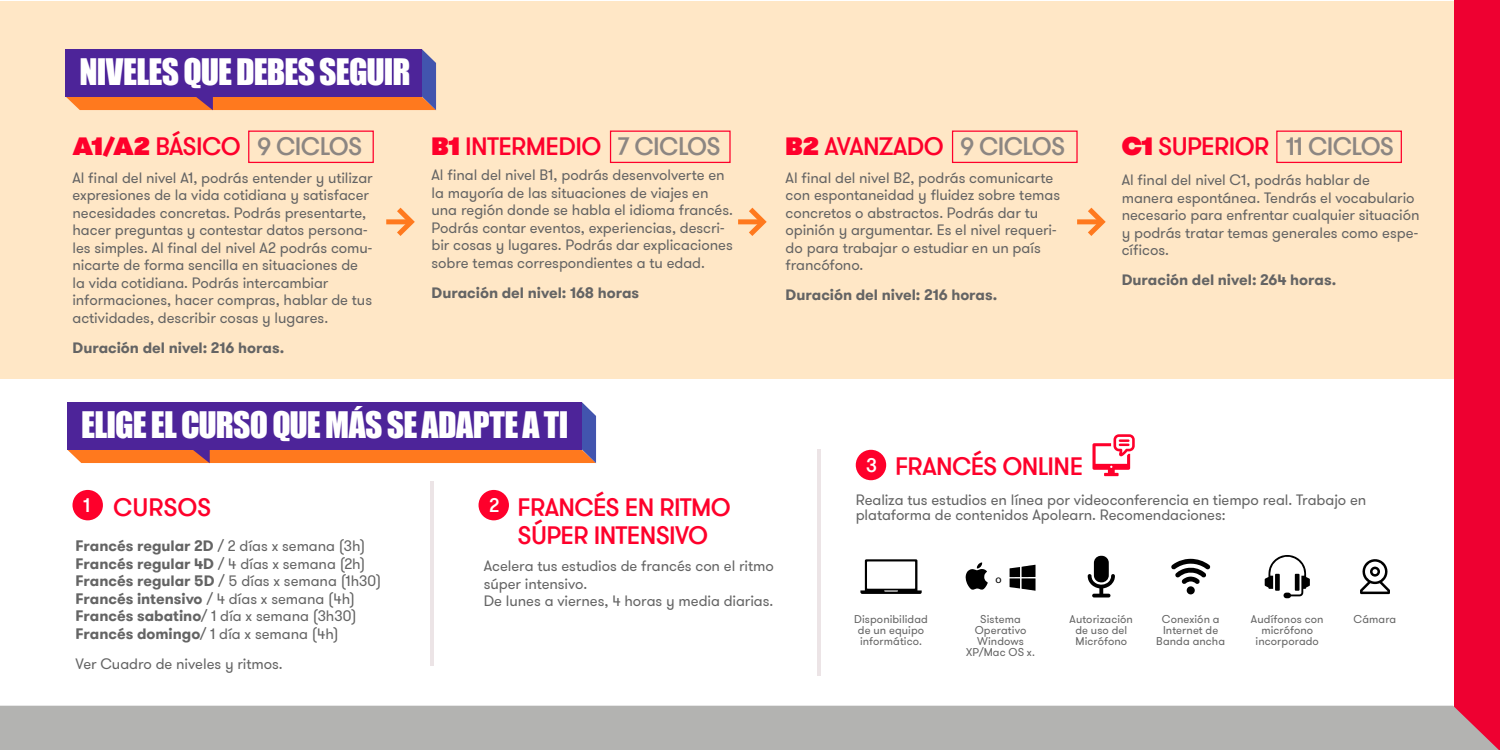
<style>
.page{position:relative;width:1500px;height:750px;background:#fff}
.page>*{position:absolute;margin:0;border:0;box-sizing:border-box;transform-origin:0 0}
.t1{font:33.62px "Impact";letter-spacing:-.025em;color:#fff}
.t2{font:500 25px/27.5px "GT Walsheim Pro";letter-spacing:-.025em;color:#fe002b}
.t3{font:500 25px "GT Walsheim Pro";letter-spacing:-.03em;color:#8c8682}
.t4{font:500 19.62px "GT Walsheim Pro";color:#fff}
.t5{font:15px/17.5px "GT Walsheim Pro";letter-spacing:-.005em;color:#646464}
.t6{font:700 15px "GT Walsheim Pro";color:#646464}
.t7{font:11.25px/11.2px "GT Walsheim Pro";letter-spacing:.01em;color:#646464;text-align:center}
.t8{font:11.25px "Myriad Pro";color:#000}
.s1{font-weight:800;color:#fe002b}
.s2{color:#fe002b}
.s3{font-weight:800}
.s4{color:#8c8682}
.s5{font-weight:700}
</style>
<div class="page">
<div style="left:0;top:1px;width:1500px;height:378px;background:#ffe7c6"></div>
<div style="left:72px;top:490px;width:31px;height:30px;background:#fe002b;border-radius:50%"></div>
<svg style="left:66px;top:49px;width:370px;height:61px;background:#e47637"></svg>
<div style="left:66px;top:49px;width:356px;height:48px;background:#4d2499"></div>
<svg style="left:67px;top:402px;width:529px;height:61px;background:#eb7832"></svg>
<div style="left:67px;top:402px;width:515px;height:48px;background:#4d2499"></div>
<svg style="left:860px;top:559px;width:62px;height:35px"></svg>
<svg style="left:1088px;top:555px;width:27px;height:43px"></svg>
<svg style="left:1171px;top:559px;width:39px;height:35px"></svg>
<div style="left:1187px;top:586px;width:8px;height:8px;background:#000;border-radius:50%"></div>
<svg style="left:1265px;top:555px;width:45px;height:43px"></svg>
<svg style="left:1360px;top:559px;width:30px;height:35px"></svg>
<svg style="left:1010px;top:565px;width:26px;height:26px"></svg>
<svg style="left:966px;top:562px;width:22px;height:28px"></svg>
<hr style="left:431px;top:481px;width:3px;height:185px;background:#ece4e6">
<hr style="left:817px;top:449px;width:3px;height:227px;background:#ece4e6">
<div style="left:479px;top:490px;width:30px;height:30px;background:#fe002b;border-radius:50%"></div>
<div style="left:856px;top:450px;width:30px;height:30px;background:#fe002b;border-radius:50%"></div>
<svg style="left:1092px;top:434px;width:43px;height:42px"></svg>
<svg style="left:392px;top:207px;width:23px;height:29px"></svg>
<div style="left:386px;top:219px;width:25px;height:5px;background:#ff791e"></div>
<svg style="left:744px;top:207px;width:23px;height:29px"></svg>
<div style="left:738px;top:219px;width:25px;height:5px;background:#ff791e"></div>
<svg style="left:1083px;top:207px;width:23px;height:29px"></svg>
<div style="left:1077px;top:219px;width:25px;height:5px;background:#ff791e"></div>
<div style="left:248px;top:131px;width:126px;height:32px;border:1px solid #fe002b"></div>
<div style="left:610px;top:131px;width:121px;height:32px;border:1px solid #fe002b"></div>
<div style="left:952px;top:131px;width:126px;height:32px;border:1px solid #fe002b"></div>
<div style="left:1276px;top:131px;width:126px;height:32px;border:1px solid #fe002b"></div>
<div style="left:1454px;top:0;width:46px;height:750px;background:#ee0031"></div>
<div style="left:0;top:706px;width:1499px;height:44px;background:#b3b3b1"></div>
<h1 class="t1" style="left:80px;top:52px;width:332px">NIVELES QUE DEBES SEGUIR</h1>
<h2 class="t3" style="left:72px;top:131px;width:291px"><span class="s1">A1/A2</span> <span class="s2">BÁSICO</span> 9 CICLOS</h2>
<p class="t5" style="left:72px;top:169px;width:302px">Al final del nivel A1, podrás entender y utilizar expresiones de la vida cotidiana y satisfacer necesidades concretas. Podrás presentarte, hacer preguntas y contestar datos persona&shy;les simples. Al final del nivel A2 podrás comu&shy;nicarte de forma sencilla en situaciones de la vida cotidiana. Podrás intercambiar informaciones, hacer compras, hablar de tus actividades, describir cosas y lugares.</p>
<p class="t6" style="left:72px;top:338px;width:213px">Duración del nivel: 216 horas.</p>
<h2 class="t2" style="left:432px;top:133px;width:291px"><span class="s3">B1</span> INTERMEDIO <span class="s4">7 CICLOS</span></h2>
<p class="t5" style="left:432px;top:167px;width:303px">Al final del nivel B1, podrás desenvolverte en la mayoría de las situaciones de viajes en una región donde se habla el idioma francés.<br>Podrás contar eventos, experiencias, descri&shy;bir cosas y lugares. Podrás dar explicaciones sobre temas correspondientes a tu edad.</p>
<p class="t6" style="left:432px;top:283px;width:209px">Duración del nivel: 168 horas</p>
<h2 class="t2" style="left:786px;top:133px;width:281px"><span class="s3">B2</span> AVANZADO <span class="s4">9 CICLOS</span></h2>
<p class="t5" style="left:786px;top:169px;width:276px">Al final del nivel B2, podrás comunicarte con espontaneidad y fluidez sobre temas concretos o abstractos. Podrás dar tu opinión y argumentar. Es el nivel requeri&shy;do para trabajar o estudiar en un país francófono.</p>
<p class="t6" style="left:786px;top:285px;width:213px">Duración del nivel: 216 horas.</p>
<h2 class="t2" style="left:1122px;top:133px;width:274px"><span class="s3">C1</span> SUPERIOR <span class="s4">11 CICLOS</span></h2>
<p class="t5" style="left:1122px;top:172px;width:299px">Al final del nivel C1, podrás hablar de manera espontánea. Tendrás el vocabulario necesario para enfrentar cualquier situación y podrás tratar temas generales como espe&shy;cíficos.</p>
<p class="t6" style="left:1122px;top:270px;width:216px">Duración del nivel: 264 horas.</p>
<h1 class="t1" style="left:81px;top:405px;width:489px">ELIGE EL CURSO QUE MÁS SE ADAPTE A TI</h1>
<h2 class="t2" style="left:518px;top:494px;width:215px">FRANCÉS EN RITMO<br>SÚPER INTENSIVO</h2>
<p class="t5" style="left:484px;top:557px;width:292px">Acelera tus estudios de francés con el ritmo súper intensivo.<br>De lunes a viernes, 4 horas y media diarias.</p>
<h3 class="t4" style="left:83px;top:493px;width:9px">1</h3>
<h3 class="t4" style="left:489px;top:493px;width:12px">2</h3>
<h2 class="t2" style="left:113px;top:494px;width:100px">CURSOS</h2>
<p class="t5" style="left:76px;top:537px;width:307px"><span class="s5">Francés regular 2D</span> / 2 días x semana (3h)<br><span class="s5">Francés regular 4D</span> / 4 días x semana (2h)<br><span class="s5">Francés regular 5D</span> / 5 días x semana (1h30)<br><span class="s5">Francés intensivo</span> / 4 días x semana (4h)<br><span class="s5">Francés sabatino</span>/ 1 día x semana (3h30)<br><span class="s5">Francés domingo</span>/ 1 día x semana (4h)</p>
<p class="t5" style="left:76px;top:655px;width:209px">Ver Cuadro de niveles y ritmos.</p>
<h2 class="t2" style="left:895px;top:453px;width:190px">FRANCÉS ONLINE</h2>
<p class="t5" style="left:856px;top:493px;width:512px;line-height:15px">Realiza tus estudios en línea por videoconferencia en tiempo real. Trabajo en plataforma de contenidos Apolearn. Recomendaciones:</p>
<h3 class="t4" style="left:866px;top:453px;width:13px">3</h3>
<p class="t8" style="left:996px;top:572px;width:8px">o</p>
<p class="t7" style="left:854px;top:613px;width:75px">Disponibilidad de un equipo informático.</p>
<p class="t7" style="left:966px;top:613px;width:70px">Sistema<br>Operativo<br>Windows<br>XP/Mac OS x.</p>
<p class="t7" style="left:1070px;top:613px;width:65px">Autorización de uso del<br>Micrófono</p>
<p class="t7" style="left:1156px;top:613px;width:70px">Conexión a<br>Internet de<br>Banda ancha</p>
<p class="t7" style="left:1251px;top:613px;width:74px">Audífonos con micrófono incorporado</p>
<p class="t7" style="left:1354px;top:613px;width:44px">Cámara</p>
</div>
